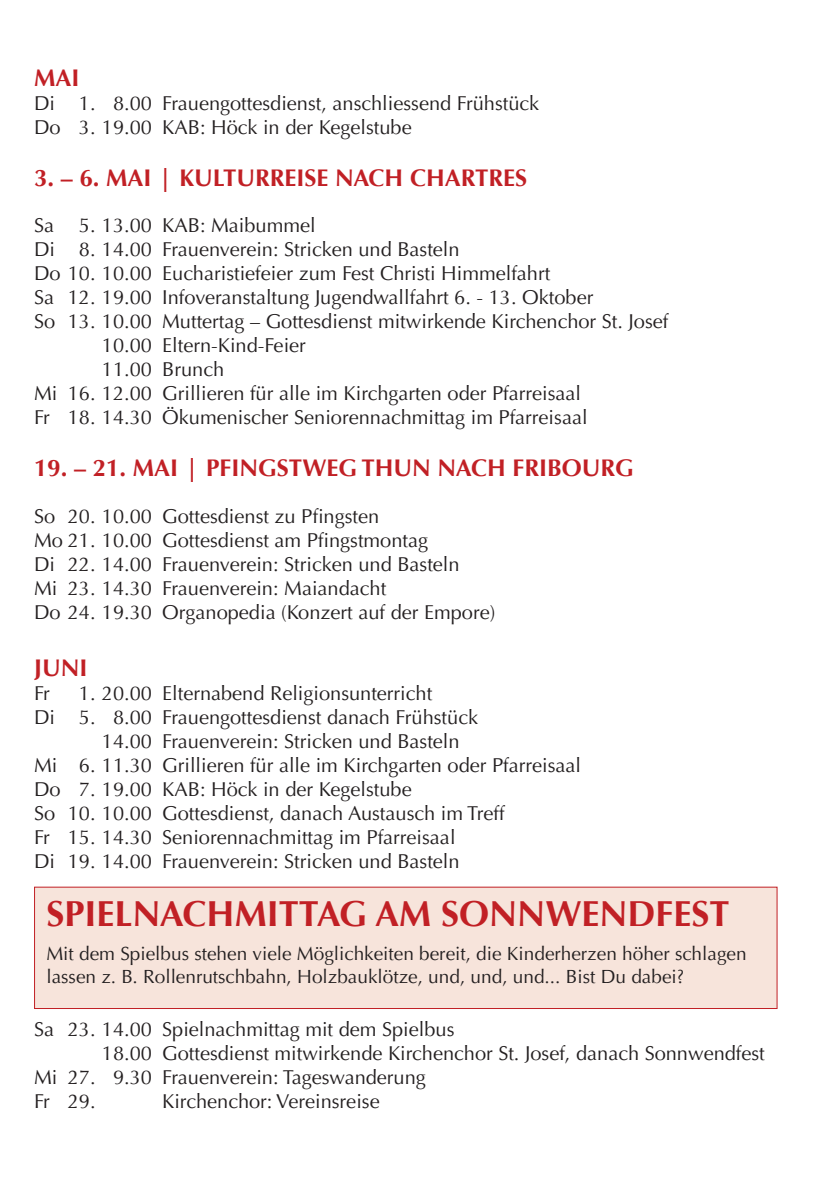
<style>
.page{position:relative;width:840px;height:1191px;background:#fff}
.page>*{position:absolute;margin:0;border:0;box-sizing:border-box;transform-origin:0 0}
.t1{font:700 36px "Optima LT";color:#c12025}
.t2{font:700 24px "Optima LT";color:#c12025}
.t3{font:20px/24px "Optima LT";color:#231f20}
.t4{font:19px/22.8px "Optima LT";color:#231f20}
</style>
<div class="page">
<div style="left:35px;top:887px;width:741px;height:121px;background:#f7e4db"></div>
<div style="left:34px;top:886px;width:743px;height:123px;border:1px solid #c12025"></div>
<p class="t2" style="left:34px;top:64px;width:47px">MAI</p>
<p class="t3" style="left:34px;top:92px;width:506px">Di 1. 8.00 Frauengottesdienst, anschliessend Frühstück<br>Do 3. 19.00 KAB: Höck in der Kegelstube</p>
<p class="t2" style="left:34px;top:163px;width:494px">3. – 6. MAI | KULTURREISE NACH CHARTRES</p>
<p class="t3" style="left:34px;top:214px;width:283px">Sa 5. 13.00 KAB: Maibummel</p>
<p class="t3" style="left:34px;top:238px;width:427px">Di 8. 14.00 Frauenverein: Stricken und Basteln</p>
<p class="t3" style="left:34px;top:262px;width:517px">Do 10. 10.00 Eucharistiefeier zum Fest Christi Himmelfahrt</p>
<p class="t3" style="left:34px;top:286px;width:560px">Sa 12. 19.00 Infoveranstaltung Jugendwallfahrt 6. - 13. Oktober</p>
<p class="t3" style="left:34px;top:310px;width:635px">So 13. 10.00 Muttertag – Gottesdienst mitwirkende Kirchenchor St. Josef</p>
<p class="t3" style="left:102px;top:334px;width:205px">10.00 Eltern-Kind-Feier</p>
<p class="t3" style="left:102px;top:358px;width:124px">11.00 Brunch</p>
<p class="t3" style="left:34px;top:382px;width:548px">Mi 16. 12.00 Grillieren für alle im Kirchgarten oder Pfarreisaal</p>
<p class="t3" style="left:34px;top:406px;width:554px">Fr 18. 14.30 Ökumenischer Seniorennachmittag im Pfarreisaal</p>
<p class="t2" style="left:34px;top:454px;width:601px">19. – 21. MAI | PFINGSTWEG THUN NACH FRIBOURG</p>
<p class="t3" style="left:34px;top:504px;width:462px">So 20. 10.00 Gottesdienst zu Pfingsten<br>Mo 21. 10.00 Gottesdienst am Pfingstmontag<br>Di 22. 14.00 Frauenverein: Stricken und Basteln<br>Mi 23. 14.30 Frauenverein: Maiandacht<br>Do 24. 19.30 Organopedia (Konzert auf der Empore)</p>
<p class="t2" style="left:34px;top:653px;width:55px">JUNI</p>
<p class="t3" style="left:34px;top:681px;width:17px">Fr</p>
<p class="t3" style="left:79px;top:681px;width:354px">1. 20.00 Elternabend Religionsunterricht</p>
<p class="t3" style="left:34px;top:705px;width:445px">Di 5. 8.00 Frauengottesdienst danach Frühstück</p>
<p class="t3" style="left:102px;top:729px;width:359px">14.00 Frauenverein: Stricken und Basteln</p>
<p class="t3" style="left:34px;top:753px;width:548px">Mi 6. 11.30 Grillieren für alle im Kirchgarten oder Pfarreisaal</p>
<p class="t3" style="left:34px;top:777px;width:379px">Do 7. 19.00 KAB: Höck in der Kegelstube</p>
<p class="t3" style="left:34px;top:801px;width:472px">So 10. 10.00 Gottesdienst, danach Austausch im Treff</p>
<p class="t3" style="left:34px;top:825px;width:423px">Fr 15. 14.30 Seniorennachmittag im Pfarreisaal</p>
<p class="t3" style="left:34px;top:849px;width:427px">Di 19. 14.00 Frauenverein: Stricken und Basteln</p>
<h1 class="t1" style="left:46px;top:893px;width:684px">SPIELNACHMITTAG AM SONNWENDFEST</h1>
<p class="t4" style="left:46px;top:942px;width:701px">Mit dem Spielbus stehen viele Möglichkeiten bereit, die Kinderherzen höher schlagen lassen z. B. Rollenrutschbahn, Holzbauklötze, und, und, und... Bist Du dabei?</p>
<p class="t3" style="left:34px;top:1017px;width:421px">Sa 23. 14.00 Spielnachmittag mit dem Spielbus</p>
<p class="t3" style="left:102px;top:1041px;width:664px">18.00 Gottesdienst mitwirkende Kirchenchor St. Josef, danach Sonnwendfest</p>
<p class="t3" style="left:34px;top:1065px;width:393px">Mi 27. 9.30 Frauenverein: Tageswanderung</p>
<p class="t3" style="left:34px;top:1089px;width:63px">Fr 29.</p>
<p class="t3" style="left:162px;top:1089px;width:219px">Kirchenchor: Vereinsreise</p>
</div>
